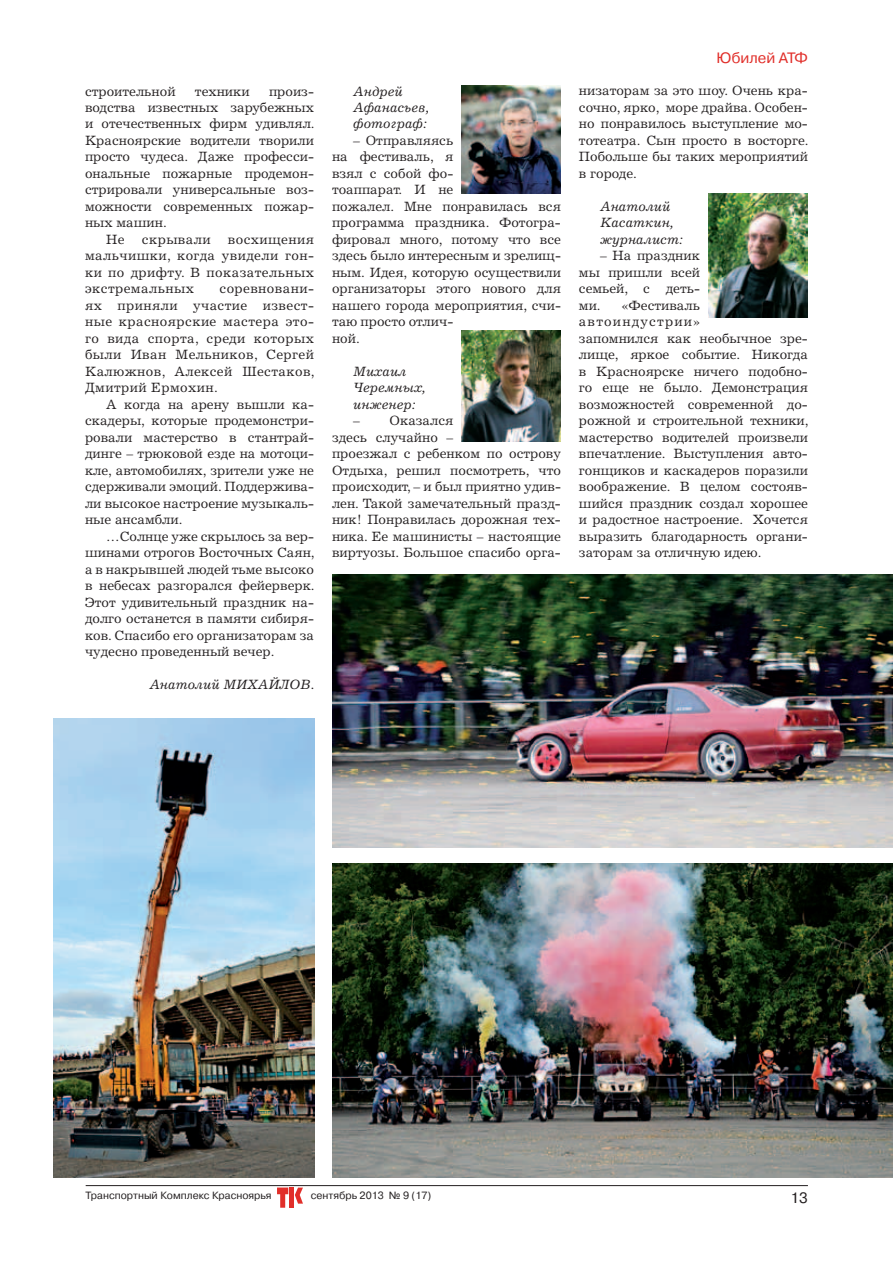
<style>
.page{position:relative;width:893px;height:1263px;background:#fff}
.page>*{position:absolute;margin:0;border:0;box-sizing:border-box;transform-origin:0 0}
.t1{font:15px "zn Pragmatica";color:#e12f2a}
.t2{font:15px "zn Pragmatica";color:#231f20}
.t3{font:13.5px/16.5px "zn Excelsior";color:#231f20;text-align:justify}
.t4{font:italic 13.5px/16.5px "zn Excelsior";color:#231f20}
.t5{font:13.5px "zn Excelsior";letter-spacing:.03em;color:#231f20}
.t6{font:10.5px "zn Pragmatica";color:#231f20}
.s1{font-style:italic}
</style>
<div class="page">
<hr style="left:86px;top:1185px;width:722px;height:1px;background:#231f20">
<svg style="left:277px;top:1187px;width:11px;height:21px"></svg>
<div style="left:289px;top:1187px;width:5px;height:21px;background:#e12f2a"></div>
<svg style="left:295px;top:1187px;width:8px;height:16px"></svg>
<img style="left:53px;top:719px;width:261px;height:459px">
<img style="left:332px;top:574px;width:561px;height:273px">
<img style="left:332px;top:863px;width:561px;height:315px">
<img style="left:462px;top:85px;width:99px;height:108px">
<img style="left:462px;top:331px;width:99px;height:110px">
<img style="left:709px;top:193px;width:99px;height:125px">
<p class="t3" style="left:85px;top:83px;width:92px">строительной</p>
<p class="t3" style="left:195px;top:83px;width:56px">техники</p>
<p class="t3" style="left:269px;top:83px;width:46px">произ-</p>
<p class="t3" style="left:85px;top:99px;width:230px">водства известных зарубежных</p>
<p class="t3" style="left:85px;top:116px;width:231px">и отечественных фирм удивлял.</p>
<p class="t3" style="left:85px;top:132px;width:230px">Красноярские водители творили</p>
<p class="t3" style="left:85px;top:149px;width:230px">просто чудеса. Даже професси-</p>
<p class="t3" style="left:85px;top:165px;width:230px">ональные пожарные продемон-</p>
<p class="t3" style="left:85px;top:182px;width:230px">стрировали универсальные воз-</p>
<p class="t3" style="left:85px;top:198px;width:230px">можности современных пожар-</p>
<p class="t3" style="left:85px;top:215px;width:83px">ных машин.</p>
<p class="t3" style="left:106px;top:231px;width:20px">Не</p>
<p class="t5" style="left:142px;top:232px;width:70px">скрывали</p>
<p class="t3" style="left:85px;top:231px;width:230px;text-indent:143px">восхищения мальчишки, когда увидели гон&shy;ки по дрифту. В показательных экстремальных</p>
<p class="t3" style="left:85px;top:281px;width:231px;text-indent:134px">соревновани&shy;ях приняли участие извест&shy;ные красноярские мастера это&shy;го вида спорта, среди которых были Иван Мельников, Сергей Калюжнов, Алексей Шестаков, Дмитрий Ермохин.</p>
<p class="t3" style="left:85px;top:396px;width:230px;text-indent:21px">А когда на арену вышли ка&shy;скадеры, которые продемонстри&shy;ровали мастерство в стантрай&shy;динге – трюковой езде на мотоци&shy;кле, автомобилях, зрители уже не сдерживали эмоций. Поддержива&shy;ли высокое настроение музыкаль&shy;ные ансамбли.</p>
<p class="t3" style="left:85px;top:528px;width:231px;text-indent:21px">…Солнце уже скрылось за вер&shy;шинами отрогов Восточных Саян, а в накрывшей людей тьме высоко в небесах разгорался фейерверк.<br>Этот удивительный праздник на&shy;долго останется в памяти сибиря&shy;ков. Спасибо его организаторам за чудесно проведенный вечер.</p>
<p class="t4" style="left:149px;top:676px;width:142px">Анатолий Михайлов</p>
<p class="t4" style="left:311px;top:676px;width:5px">.</p>
<p class="t4" style="left:353px;top:83px;width:78px">Андрей<br>Афанасьев, фотограф:</p>
<p class="t3" style="left:332px;top:132px;width:230px;text-align:left;text-indent:21px"><span class="s1">–</span> Отправляясь<br>на фестиваль, я<br>взял с собой фо-<br>тоаппарат. И не<br>пожалел. Мне понравилась вся программа праздника. Фотогра&shy;фировал много, потому что все здесь было интересным и зрелищ&shy;ным. Идея, которую осуществили организаторы этого нового для нашего города мероприятия, счи&shy;таю просто отлич-<br>ной.</p>
<p class="t4" style="left:353px;top:363px;width:74px">Михаил<br>Черемных, инженер:</p>
<p class="t3" style="left:332px;top:413px;width:230px;text-align:left;text-indent:21px">– Оказался<br>здесь случайно –<br>проезжал с ребенком по острову<br>Отдыха, решил посмотреть, что происходит, – и был приятно удив&shy;лен. Такой замечательный празд&shy;ник! Понравилась дорожная тех&shy;ника. Ее машинисты – настоящие виртуозы. Большое спасибо орга-</p>
<p class="t1" style="left:716px;top:50px;width:93px">Юбилей АТФ</p>
<p class="t3" style="left:579px;top:82px;width:231px">низаторам за это шоу. Очень кра&shy;сочно, ярко, море драйва. Особен&shy;но понравилось выступление мо&shy;тотеатра. Сын просто в восторге.<br>Побольше бы таких мероприятий в городе.</p>
<p class="t4" style="left:600px;top:198px;width:84px">Анатолий<br>Касаткин, журналист:</p>
<p class="t3" style="left:579px;top:247px;width:231px;text-align:left;text-indent:21px">– На праздник<br>мы пришли всей<br>семьей, с деть-<br>ми. «Фестиваль автоиндустрии»<br>запомнился как необычное зре&shy;лище, яркое событие. Никогда в Красноярске ничего подобно&shy;го еще не было. Демонстрация возможностей современной до&shy;рожной и строительной техники, мастерство водителей произвели впечатление. Выступления авто&shy;гонщиков и каскадеров поразили воображение. В целом состояв&shy;шийся праздник создал хорошее и радостное настроение. Хочется выразить благодарность органи&shy;заторам за отличную идею.</p>
<p class="t6" style="left:85px;top:1190px;width:188px">Транспортный Комплекс Красноярья</p>
<p class="t6" style="left:311px;top:1190px;width:122px">сентябрь 2013 № 9 (17)</p>
<p class="t2" style="left:790px;top:1189px;width:19px">13</p>
</div>
